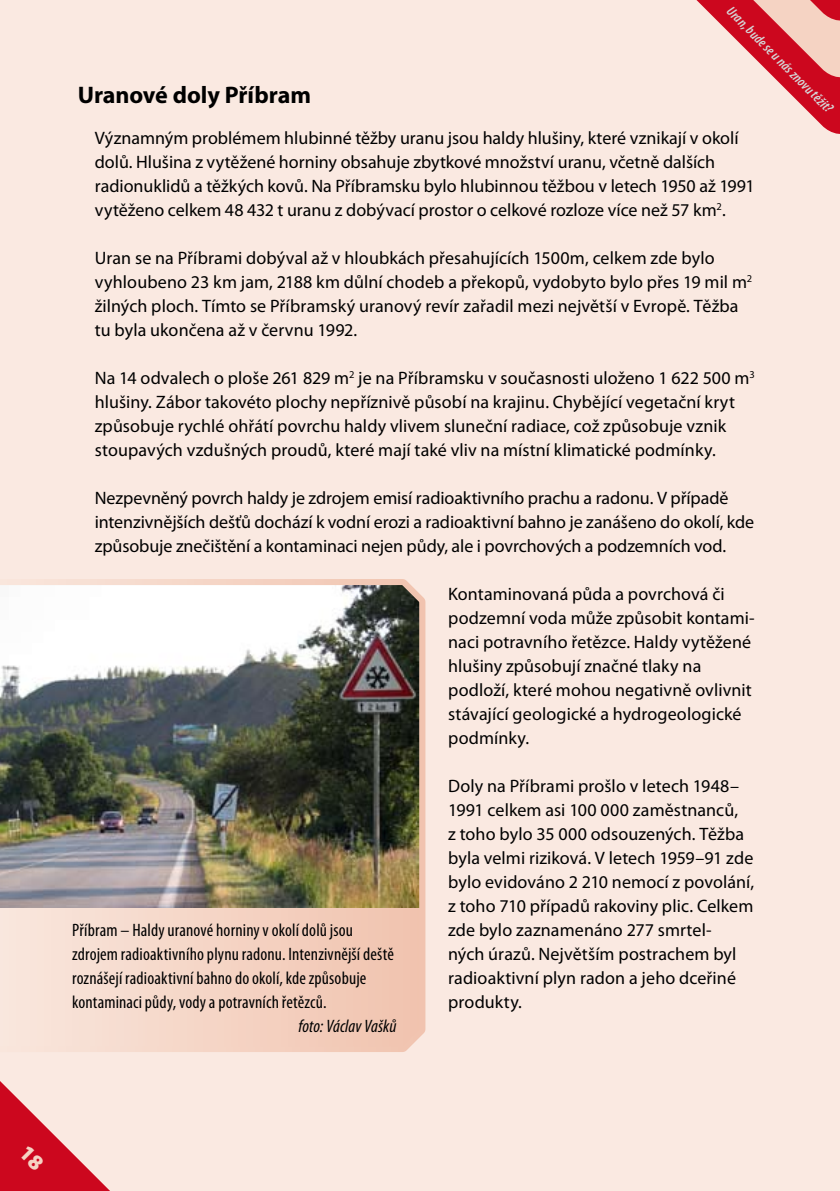
<style>
.page{position:relative;width:840px;height:1191px;background:#fff}
.page>*{position:absolute;margin:0;border:0;box-sizing:border-box;transform-origin:0 0}
.t1{font:700 24px "Myriad Pro";letter-spacing:-.005em;color:#000}
.t2{font:18px/24px "Myriad Pro";letter-spacing:.005em;color:#000}
.t3{font:condensed 18px/24px "Myriad Pro";letter-spacing:.01em;color:#000}
.t4{font:italic condensed 18px "Myriad Pro";color:#000}
.t5{font:italic 600 condensed 14px "Myriad Pro";color:#d5d6d7}
</style>
<div class="page">
<div style="left:0;top:0;width:839px;height:1191px;background:#fae9e1"></div>
<hr style="left:839px;top:0;width:1px;height:1191px;background:#fae9e1">
<svg style="left:696px;top:0;width:144px;height:134px"></svg>
<img style="left:0;top:579px;width:426px;height:473px">
<svg style="left:0;top:1081px;width:110px;height:110px"></svg>
<p class="t5" style="left:734px;top:3px;width:145px;rotate:45deg">Uran, bude se u nás znovu těžit?</p>
<h1 class="t1" style="left:78px;top:79px;width:235px">Uranové doly Příbram</h1>
<p class="t2" style="left:95px;top:126px;width:661px">Významným problémem hlubinné těžby uranu jsou haldy hlušiny, které vznikají v okolí dolů. Hlušina z vytěžené horniny obsahuje zbytkové množství uranu, včetně dalších radionuklidů a těžkých kovů. Na Příbramsku bylo hlubinnou těžbou v letech 1950 až 1991 vytěženo celkem 48 432 t uranu z dobývací prostor o celkové rozloze více než 57 km<sup>2</sup>.</p>
<p class="t2" style="left:95px;top:246px;width:658px">Uran se na Příbrami dobýval až v hloubkách přesahujících 1500m, celkem zde bylo vyhloubeno 23 km jam, 2188 km důlní chodeb a překopů, vydobyto bylo přes 19 mil m<sup>2 </sup>žilných ploch. Tímto se Příbramský uranový revír zařadil mezi největší v Evropě. Těžba tu byla ukončena až v červnu 1992.</p>
<p class="t2" style="left:95px;top:366px;width:661px">Na 14 odvalech o ploše 261 829 m<sup>2</sup> je na Příbramsku v současnosti uloženo 1 622 500 m<sup>3 </sup>hlušiny. Zábor takovéto plochy nepříznivě působí na krajinu. Chybějící vegetační kryt způsobuje rychlé ohřátí povrchu haldy vlivem sluneční radiace, což způsobuje vznik stoupavých vzdušných proudů, které mají také vliv na místní klimatické podmínky.</p>
<p class="t2" style="left:95px;top:486px;width:660px">Nezpevněný povrch haldy je zdrojem emisí radioaktivního prachu a radonu. V případě intenzivnějších dešťů dochází k vodní erozi a radioaktivní bahno je zanášeno do okolí, kde způsobuje znečištění a kontaminaci nejen půdy, ale i povrchových a podzemních vod.</p>
<p class="t2" style="left:448px;top:582px;width:308px">Kontaminovaná půda a povrchová či podzemní voda může způsobit kontami&shy;naci potravního řetězce. Haldy vytěžené hlušiny způsobují značné tlaky na podloží, které mohou negativně ovlivnit stávající geologické a hydrogeologické podmínky.</p>
<p class="t2" style="left:448px;top:774px;width:307px">Doly na Příbrami prošlo v letech 1948– 1991 celkem asi 100 000 zaměstnanců,<br>z toho bylo 35 000 odsouzených. Těžba byla velmi riziková. V letech 1959–91 zde bylo evidováno 2 210 nemocí z povolání, z toho 710 případů rakoviny plic. Celkem zde bylo zaznamenáno 277 smrtel-<br>ných úrazů. Největším postrachem byl radioaktivní plyn radon a jeho dceřiné produkty.</p>
<p class="t3" style="left:72px;top:918px;width:323px">Příbram – Haldyuranové horninyvokolídolůjsou zdrojem radioaktivníhoplynuradonu. Intenzivnějšídeště roznášejí radioaktivníbahnodookolí,kdezpůsobuje kontaminacipůdy,vodyapotravních řetězců.</p>
<p class="t4" style="left:298px;top:1015px;width:99px">foto: Václav Vašků</p>
</div>
